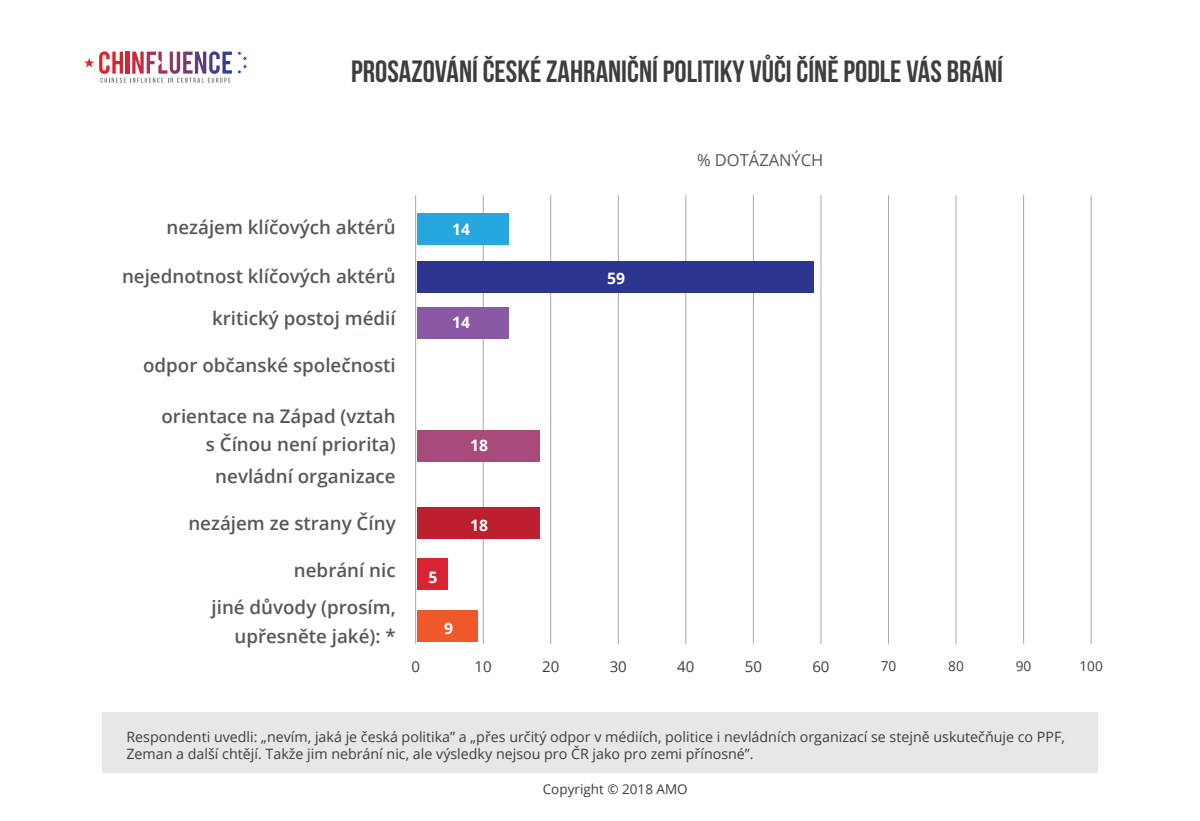
<style>
.page{position:relative;width:1200px;height:821px;background:#fff}
.page>*{position:absolute;margin:0;border:0;box-sizing:border-box;transform-origin:0 0}
.t1{font:700 30.75px "Bebas Neue";color:#3e3e3f}
.t2{font:600 18.75px/28.5px "Open Sans";color:#57585a;text-align:right}
.t3{font:16.5px "Open Sans";color:#57585a}
.t4{font:700 15.75px "Open Sans";color:#fff}
.t5{font:15px "Open Sans";color:#3e3e3f}
.t6{font:14.25px/17.1px "Open Sans";color:#3e3e3f}
.t7{font:13.65px "Open Sans";color:#3e3e3f}
.t8{font:13.5px "Open Sans";color:#3e3e3f}
</style>
<div class="page">
<svg style="left:84px;top:51px;width:163px;height:32px"></svg>
<hr style="left:415px;top:195px;width:1px;height:448px;background:#a8a9ad">
<hr style="left:483px;top:195px;width:1px;height:448px;background:#a8a9ad">
<hr style="left:551px;top:195px;width:1px;height:448px;background:#a8a9ad">
<hr style="left:618px;top:195px;width:1px;height:448px;background:#a8a9ad">
<hr style="left:686px;top:195px;width:1px;height:448px;background:#a8a9ad">
<hr style="left:753px;top:195px;width:1px;height:448px;background:#a8a9ad">
<hr style="left:821px;top:195px;width:1px;height:448px;background:#a8a9ad">
<hr style="left:888px;top:195px;width:1px;height:448px;background:#a8a9ad">
<hr style="left:956px;top:195px;width:1px;height:448px;background:#a8a9ad">
<hr style="left:1023px;top:195px;width:1px;height:448px;background:#a8a9ad">
<hr style="left:1091px;top:195px;width:1px;height:448px;background:#a8a9ad">
<div style="left:417px;top:213px;width:91px;height:31px;background:#26a7de"></div>
<div style="left:417px;top:261px;width:397px;height:32px;background:#2c358f"></div>
<div style="left:417px;top:307px;width:91px;height:31px;background:#8b59a3"></div>
<div style="left:417px;top:430px;width:122px;height:32px;background:#a94b7a"></div>
<div style="left:417px;top:507px;width:122px;height:32px;background:#bc1f2e"></div>
<div style="left:417px;top:558px;width:31px;height:32px;background:#d92533"></div>
<div style="left:417px;top:610px;width:60px;height:31px;background:#ef5929"></div>
<div style="left:102px;top:712px;width:996px;height:60px;background:#e6e7e9"></div>
<h1 class="t1" style="left:351px;top:55px;width:653px">PROSAZOVÁNÍ ČESKÉ ZAHRANIČNÍ POLITIKY VŮČI ČÍNĚ PODLE VÁS BRÁNÍ</h1>
<p class="t3" style="left:697px;top:148px;width:128px">% DOTÁZANÝCH</p>
<p class="t2" style="left:167px;top:213px;width:231px">nezájem klíčových aktérů</p>
<p class="t2" style="left:122px;top:261px;width:275px">nejednotnost klíčových aktérů</p>
<p class="t2" style="left:212px;top:304px;width:185px">kritický postoj médií</p>
<p class="t2" style="left:143px;top:351px;width:254px">odpor občanské společnosti</p>
<p class="t2" style="left:162px;top:401px;width:236px">orientace na Západ (vztah s Čínou není priorita)</p>
<p class="t2" style="left:215px;top:461px;width:182px">nevládní organizace</p>
<p class="t2" style="left:188px;top:508px;width:209px">nezájem ze strany Číny</p>
<p class="t2" style="left:212px;top:551px;width:186px;line-height:37.3px">nebrání nic<br>jiné důvody (prosím,</p>
<p class="t2" style="left:234px;top:621px;width:163px">upřesněte jaké): *</p>
<p class="t4" style="left:452px;top:218px;width:19px">14</p>
<p class="t4" style="left:452px;top:311px;width:19px">14</p>
<p class="t4" style="left:470px;top:434px;width:19px">18</p>
<p class="t4" style="left:429px;top:565px;width:10px">5</p>
<p class="t4" style="left:444px;top:617px;width:10px">9</p>
<p class="t4" style="left:470px;top:514px;width:19px">18</p>
<p class="t4" style="left:607px;top:267px;width:19px">59</p>
<p class="t5" style="left:411px;top:656px;width:10px">0</p>
<p class="t5" style="left:475px;top:656px;width:19px">10</p>
<p class="t5" style="left:542px;top:656px;width:19px">20</p>
<p class="t5" style="left:610px;top:656px;width:19px">30</p>
<p class="t5" style="left:677px;top:656px;width:19px">40</p>
<p class="t5" style="left:745px;top:656px;width:19px">50</p>
<p class="t5" style="left:812px;top:656px;width:19px">60</p>
<p class="t7" style="left:881px;top:656px;width:17px">70</p>
<p class="t7" style="left:948px;top:656px;width:17px">80</p>
<p class="t7" style="left:1016px;top:656px;width:17px">90</p>
<p class="t7" style="left:1079px;top:656px;width:25px">100</p>
<p class="t6" style="left:127px;top:728px;width:940px">Respondenti uvedli: „nevím, jaká je česká politika” a „přes určitý odpor v médiích, politice i nevládních organizací se stejně uskutečňuje co PPF,<br>Zeman a další chtějí. Takže jim nebrání nic, ale výsledky nejsou pro ČR jako pro zemi přínosné”.</p>
<p class="t8" style="left:543px;top:779px;width:147px">Copyright © 2018 AMO</p>
</div>
